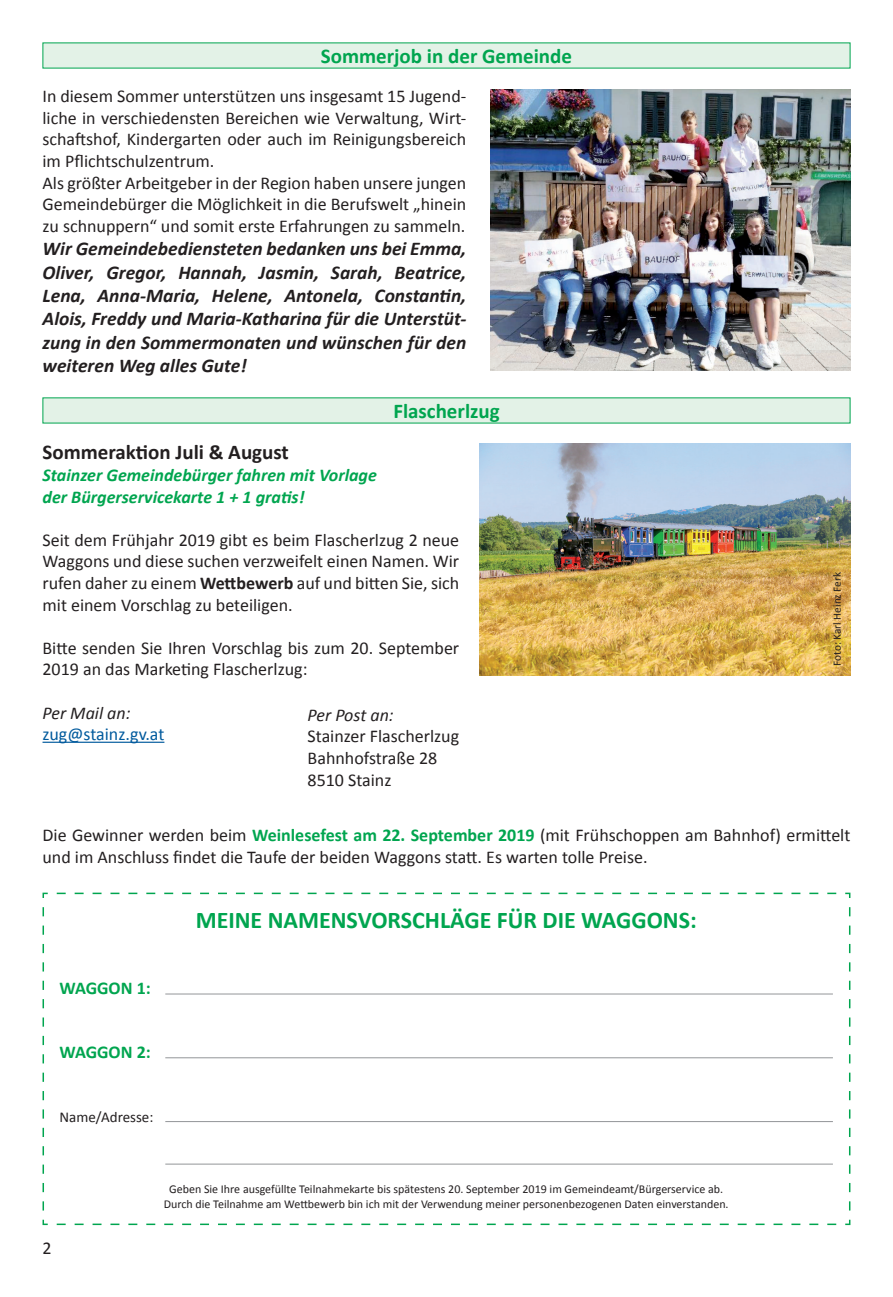
<style>
.page{position:relative;width:893px;height:1297px;background:#fff}
.page>*{position:absolute;margin:0;border:0;box-sizing:border-box;transform-origin:0 0}
.t1{font:700 24px "Calibri";color:#00a54f}
.t2{font:700 21px "Calibri";color:#00a54f}
.t3{font:700 21px "Calibri";color:#231f20}
.t4{font:italic 700 19.5px/23.4px "Calibri";color:#231f20;text-align:justify}
.t5{font:18px/21.6px "Calibri";color:#231f20}
.t6{font:italic 700 18px/21.6px "Calibri";color:#00a54f}
.t7{font:italic 18px "Calibri";color:#231f20}
.t8{font:18px "Calibri";color:#015a9d}
.t9{font:700 18px "Calibri";color:#00a54f}
.t10{font:15px "Calibri";color:#231f20}
.t11{font:12px/14.4px "Calibri";color:#231f20;text-align:center}
.t12{font:11.25px "Calibri";color:#231f20}
.s1{font-weight:700}
.s2{font-weight:700;color:#00a54f}
</style>
<div class="page">
<div style="left:43px;top:43px;width:807px;height:25px;background:#e3f2e7"></div>
<img style="left:490px;top:89px;width:360px;height:282px">
<div style="left:43px;top:397px;width:807px;height:26px;background:#e3f2e7"></div>
<hr style="left:43px;top:742px;width:121px;height:1px;background:#015a9d">
<img style="left:479px;top:444px;width:371px;height:231px">
<svg style="left:42px;top:892px;width:809px;height:334px"></svg>
<hr style="left:165px;top:994px;width:668px;height:1px;background:#939598">
<hr style="left:165px;top:1057px;width:668px;height:1px;background:#939598">
<hr style="left:165px;top:1121px;width:668px;height:1px;background:#939598">
<hr style="left:165px;top:1164px;width:668px;height:1px;background:#939598">
<p class="t2" style="left:321px;top:43px;width:253px">Sommerjob in der Gemeinde</p>
<p class="t5" style="left:43px;top:85px;width:425px">In diesem Sommer unterstützen uns insgesamt 15 Jugend&shy;liche in verschiedensten Bereichen wie Verwaltung, Wirt&shy;schaftshof, Kindergarten oder auch im Reinigungsbereich im Pflichtschulzentrum.<br>Als größter Arbeitgeber in der Region haben unsere jungen Gemeindebürger die Möglichkeit in die Berufswelt „hinein zu schnuppern“ und somit erste Erfahrungen zu sammeln.</p>
<p class="t4" style="left:43px;top:236px;width:425px">Wir Gemeindebediensteten bedanken uns bei Emma, Oliver, Gregor, Hannah, Jasmin, Sarah, Beatrice, Lena, Anna-Maria, Helene, Antonela, Constantin, Alois, Freddy und Maria-Katharina für die Unterstüt&shy;zung in den Sommermonaten und wünschen für den weiteren Weg alles Gute!</p>
<p class="t2" style="left:393px;top:398px;width:108px">Flascherlzug</p>
<p class="t3" style="left:43px;top:439px;width:248px">Sommeraktion Juli &amp; August</p>
<p class="t6" style="left:43px;top:463px;width:336px">Stainzer Gemeindebürger fahren mit Vorlage der Bürgerservicekarte 1 + 1 gratis!</p>
<p class="t5" style="left:43px;top:528px;width:418px;text-align:justify">Seit dem Frühjahr 2019 gibt es beim Flascherlzug 2 neue Waggons und diese suchen verzweifelt einen Namen. Wir rufen daher zu einem <span class="s1">Wettbewerb</span> auf und bitten Sie, sich mit einem Vorschlag zu beteiligen.</p>
<p class="t5" style="left:43px;top:636px;width:418px">Bitte senden Sie Ihren Vorschlag bis zum 20. September<br>2019 an das Marketing Flascherlzug:</p>
<p class="t7" style="left:43px;top:701px;width:90px">Per Mail an:</p>
<p class="t8" style="left:43px;top:723px;width:123px">zug@stainz.gv.at</p>
<p class="t7" style="left:308px;top:704px;width:88px">Per Post an:</p>
<p class="t5" style="left:308px;top:725px;width:153px">Stainzer Flascherlzug<br>Bahnhofstraße 28<br>8510 Stainz</p>
<p class="t12" style="left:830px;top:666px;width:95px;rotate:-90deg">Foto: Karl Heinz Ferk</p>
<p class="t5" style="left:43px;top:823px;width:809px">Die Gewinner werden beim <span class="s2">Weinlesefest am 22. September 2019</span> (mit Frühschoppen am Bahnhof) ermittelt und im Anschluss findet die Taufe der beiden Waggons statt. Es warten tolle Preise.</p>
<p class="t9" style="left:60px;top:977px;width:93px">WAGGON 1:</p>
<p class="t9" style="left:60px;top:1041px;width:93px">WAGGON 2:</p>
<p class="t10" style="left:60px;top:1107px;width:95px">Name/Adresse:</p>
<h1 class="t1" style="left:196px;top:905px;width:502px">MEINE NAMENSVORSCHLÄGE FÜR DIE WAGGONS:</h1>
<p class="t5" style="left:43px;top:1237px;width:11px">2</p>
<p class="t11" style="left:164px;top:1181px;width:566px">Geben Sie Ihre ausgefüllte Teilnahmekarte bis spätestens 20. September 2019 im Gemeindeamt/Bürgerservice ab.<br>Durch die Teilnahme am Wettbewerb bin ich mit der Verwendung meiner personenbezogenen Daten einverstanden.</p>
</div>
